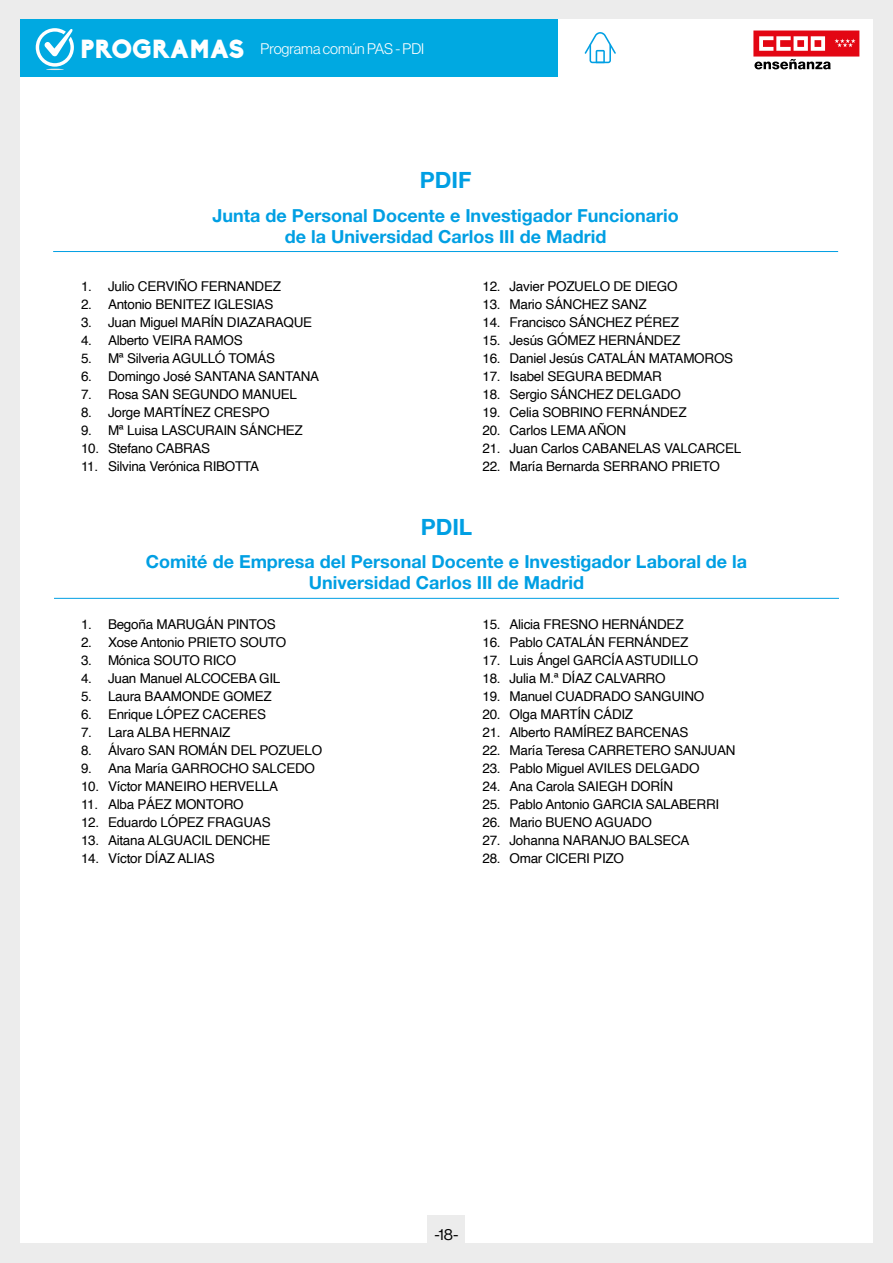
<style>
.page{position:relative;width:893px;height:1263px;background:#fff}
.page>*{position:absolute;margin:0;border:0;box-sizing:border-box;transform-origin:0 0}
.t1{font:700 22.5px "Helvetica Neue";color:#009fe3}
.t2{font:700 18px/21px "Helvetica Neue";color:#009fe3;text-align:center}
.t3{font:15.75px "Volta Modern Display 55 Roman";color:#000}
.t4{font:300 15px "Volta Modern Display 45";color:#fff}
.t5{font:13.5px "Helvetica";letter-spacing:-.02em;color:#000}
.s1{font-family:"Biko";font-weight:900;font-size:25.8px}
</style>
<div class="page">
<div style="left:0;top:0;width:20px;height:1263px;background:#ececec"></div>
<div style="left:873px;top:0;width:20px;height:1263px;background:#ececec"></div>
<div style="left:4px;top:1243px;width:889px;height:20px;background:#ececec"></div>
<div style="left:4px;top:0;width:889px;height:19px;background:#ececec"></div>
<div style="left:20px;top:19px;width:537px;height:57px;background:#00a9e1"></div>
<svg style="left:753px;top:31px;width:106px;height:38px"></svg>
<svg style="left:585px;top:32px;width:31px;height:31px"></svg>
<div style="left:428px;top:1215px;width:37px;height:38px;background:#ececec"></div>
<svg style="left:36px;top:28px;width:38px;height:42px"></svg>
<hr style="left:53px;top:251px;width:785px;height:1px;background:#009fe3">
<hr style="left:54px;top:598px;width:785px;height:1px;background:#009fe3">
<p class="t4" style="left:80px;top:41px;width:346px"><span class="s1">PROGRAMAS</span> Programa común PAS - PDI</p>
<h1 class="t1" style="left:420px;top:166px;width:53px">PDIF</h1>
<h2 class="t2" style="left:213px;top:204px;width:468px">Junta de Personal Docente e Investigador Funcionario de la Universidad Carlos III de Madrid</h2>
<p class="t5" style="left:81px;top:276px;width:202px">1. Julio CERVIÑO FERNANDEZ</p>
<p class="t5" style="left:81px;top:294px;width:194px">2. Antonio BENITEZ IGLESIAS</p>
<p class="t5" style="left:81px;top:312px;width:233px">3. Juan Miguel MARÍN DIAZARAQUE</p>
<p class="t5" style="left:81px;top:330px;width:163px">4. Alberto VEIRA RAMOS</p>
<p class="t5" style="left:81px;top:348px;width:196px">5. Mª Silveria AGULLÓ TOMÁS</p>
<p class="t5" style="left:81px;top:366px;width:240px">6. Domingo José SANTANA SANTANA</p>
<p class="t5" style="left:81px;top:384px;width:218px">7. Rosa SAN SEGUNDO MANUEL</p>
<p class="t5" style="left:81px;top:402px;width:190px">8. Jorge MARTÍNEZ CRESPO</p>
<p class="t5" style="left:81px;top:420px;width:223px">9. Mª Luisa LASCURAIN SÁNCHEZ</p>
<p class="t5" style="left:81px;top:438px;width:131px">10. Stefano CABRAS</p>
<p class="t5" style="left:81px;top:456px;width:180px">11. Silvina Verónica RIBOTTA</p>
<p class="t5" style="left:482px;top:276px;width:197px">12. Javier POZUELO DE DIEGO</p>
<p class="t5" style="left:482px;top:294px;width:166px">13. Mario SÁNCHEZ SANZ</p>
<p class="t5" style="left:482px;top:312px;width:198px">14. Francisco SÁNCHEZ PÉREZ</p>
<p class="t5" style="left:482px;top:330px;width:199px">15. Jesús GÓMEZ HERNÁNDEZ</p>
<p class="t5" style="left:482px;top:348px;width:252px">16. Daniel Jesús CATALÁN MATAMOROS</p>
<p class="t5" style="left:482px;top:366px;width:181px">17. Isabel SEGURA BEDMAR</p>
<p class="t5" style="left:482px;top:384px;width:200px">18. Sergio SÁNCHEZ DELGADO</p>
<p class="t5" style="left:482px;top:402px;width:206px">19. Celia SOBRINO FERNÁNDEZ</p>
<p class="t5" style="left:482px;top:420px;width:145px">20. Carlos LEMA AÑON</p>
<p class="t5" style="left:482px;top:438px;width:260px">21. Juan Carlos CABANELAS VALCARCEL</p>
<p class="t5" style="left:482px;top:456px;width:239px">22. María Bernarda SERRANO PRIETO</p>
<h1 class="t1" style="left:421px;top:513px;width:53px">PDIL</h1>
<h2 class="t2" style="left:146px;top:551px;width:603px">Comité de Empresa del Personal Docente e Investigador Laboral de la<br>Universidad Carlos III de Madrid</h2>
<p class="t5" style="left:81px;top:614px;width:196px">1. Begoña MARUGÁN PINTOS</p>
<p class="t5" style="left:81px;top:632px;width:207px">2. Xose Antonio PRIETO SOUTO</p>
<p class="t5" style="left:81px;top:650px;width:157px">3. Mónica SOUTO RICO</p>
<p class="t5" style="left:81px;top:668px;width:201px">4. Juan Manuel ALCOCEBA GIL</p>
<p class="t5" style="left:81px;top:686px;width:192px">5. Laura BAAMONDE GOMEZ</p>
<p class="t5" style="left:81px;top:704px;width:187px">6. Enrique LÓPEZ CACERES</p>
<p class="t5" style="left:81px;top:722px;width:151px">7. Lara ALBA HERNAIZ</p>
<p class="t5" style="left:81px;top:740px;width:243px">8. Álvaro SAN ROMÁN DEL POZUELO</p>
<p class="t5" style="left:81px;top:758px;width:236px">9. Ana María GARROCHO SALCEDO</p>
<p class="t5" style="left:81px;top:776px;width:199px">10. Víctor MANEIRO HERVELLA</p>
<p class="t5" style="left:81px;top:794px;width:164px">11. Alba PÁEZ MONTORO</p>
<p class="t5" style="left:81px;top:812px;width:191px">12. Eduardo LÓPEZ FRAGUAS</p>
<p class="t5" style="left:81px;top:830px;width:191px">13. Aitana ALGUACIL DENCHE</p>
<p class="t5" style="left:81px;top:848px;width:135px">14. Víctor DÍAZ ALIAS</p>
<p class="t5" style="left:482px;top:614px;width:203px">15. Alicia FRESNO HERNÁNDEZ</p>
<p class="t5" style="left:482px;top:632px;width:207px">16. Pablo CATALÁN FERNÁNDEZ</p>
<p class="t5" style="left:482px;top:650px;width:217px">17. Luis Ángel GARCÍA ASTUDILLO</p>
<p class="t5" style="left:482px;top:668px;width:185px">18. Julia M.ª DÍAZ CALVARRO</p>
<p class="t5" style="left:482px;top:686px;width:223px">19. Manuel CUADRADO SANGUINO</p>
<p class="t5" style="left:482px;top:704px;width:152px">20. Olga MARTÍN CÁDIZ</p>
<p class="t5" style="left:482px;top:722px;width:208px">21. Alberto RAMÍREZ BARCENAS</p>
<p class="t5" style="left:482px;top:740px;width:254px">22. María Teresa CARRETERO SANJUAN</p>
<p class="t5" style="left:482px;top:758px;width:219px">23. Pablo Miguel AVILES DELGADO</p>
<p class="t5" style="left:482px;top:776px;width:192px">24. Ana Carola SAIEGH DORÍN</p>
<p class="t5" style="left:482px;top:794px;width:238px">25. Pablo Antonio GARCIA SALABERRI</p>
<p class="t5" style="left:482px;top:812px;width:171px">26. Mario BUENO AGUADO</p>
<p class="t5" style="left:482px;top:830px;width:209px">27. Johanna NARANJO BALSECA</p>
<p class="t5" style="left:482px;top:848px;width:143px">28. Omar CICERI PIZO</p>
<p class="t3" style="left:434px;top:1225px;width:26px">-18-</p>
</div>
